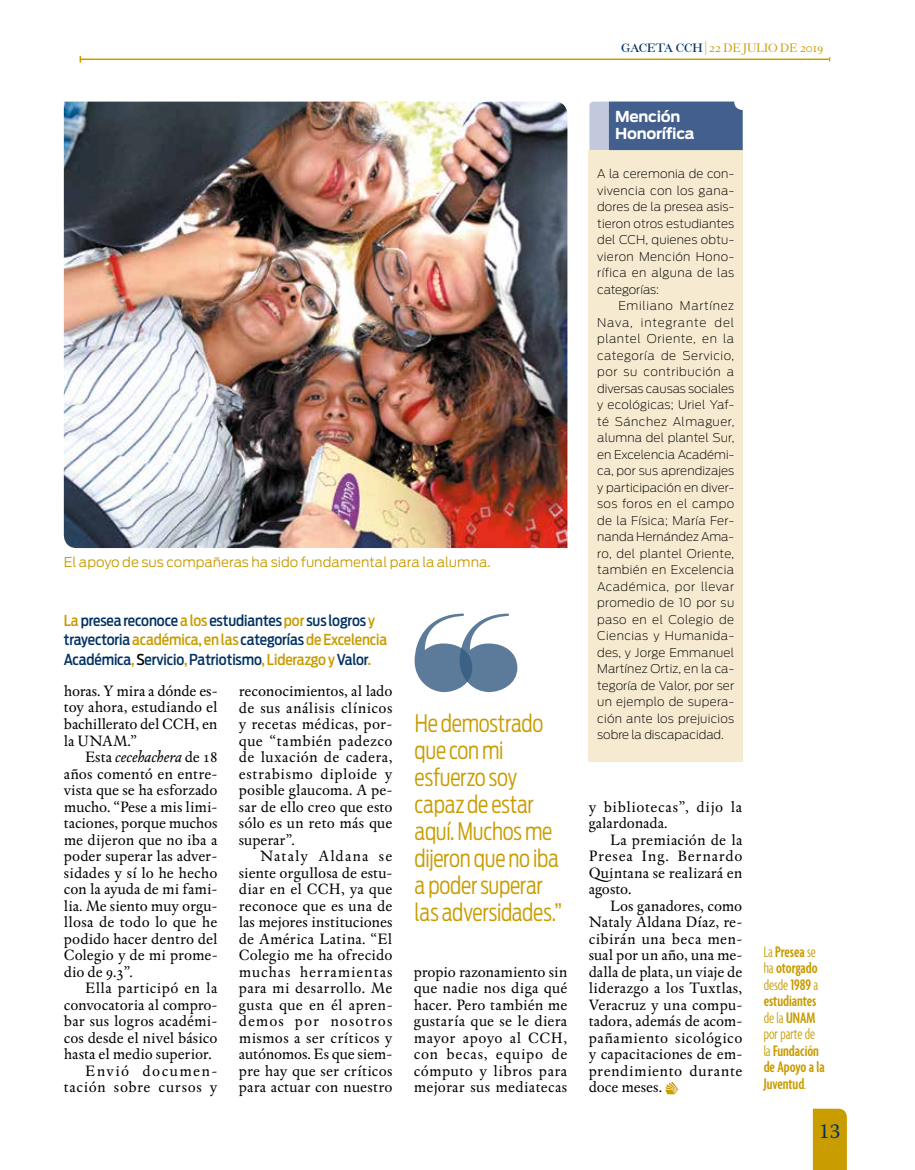
<style>
.page{position:relative;width:915px;height:1170px;background:#fff}
.page>*{position:absolute;margin:0;border:0;box-sizing:border-box;transform-origin:0 0}
.t1{font:300 24px/27px "Antenna Cond";letter-spacing:-.01em;color:#c99c00;scale:.91 1}
.t2{font:21px "Warnock Pro";color:#003263}
.t3{font:600 extra-condensed 16.5px/16.5px "Agenda";color:#c99c00}
.t4{font:15.75px/16.5px "Espinosa Nova";letter-spacing:.005em;color:#000;text-align:justify}
.t5{font:15.75px/16.5px "Espinosa Nova";letter-spacing:.025em;color:#000}
.t6{font:15.75px "Espinosa Nova";letter-spacing:.035em;color:#000}
.t7{font:15.75px "Espinosa Nova";letter-spacing:.09em;color:#000}
.t8{font:500 15px/19.5px "Antenna Cond";letter-spacing:-.005em;color:#003263}
.t9{font:700 15px/16.5px "Antenna";letter-spacing:-.02em;color:#fff}
.t10{font:300 13.5px "Antenna";color:#c99c00}
.t11{font:13.5px "Wessex";color:#c99c00}
.t12{font:200 12px/16.5px "Antenna";letter-spacing:.02em;color:#000;text-align:justify}
.s1{font-weight:600;color:#003263}
.s2{color:#c99c00}
.s3{color:#000}
.s4{font-style:italic}
.s5{font-weight:300}
</style>
<div class="page">
<div style="left:812px;top:1108px;width:34px;height:61px;background:#c99c00"></div>
<hr style="left:80px;top:59px;width:749px;height:1px;background:#c99c00">
<div style="left:588px;top:150px;width:154px;height:612px;background:#f6ead0"></div>
<img style="left:64px;top:102px;width:503px;height:446px">
<svg style="left:589px;top:101px;width:153px;height:49px;background:#566f99"></svg>
<svg style="left:414px;top:613px;width:103px;height:79px"></svg>
<svg style="left:665px;top:1081px;width:13px;height:13px"></svg>
<p class="t11" style="left:620px;top:40px;width:204px"><span class="s1">GACETA CCH</span> | 22 DE JULIO DE 2019</p>
<p class="t10" style="left:64px;top:554px;width:428px">El apoyo de sus compañeras ha sido fundamental para la alumna.</p>
<p class="t8" style="left:64px;top:610px;width:325px"><span class="s2">La</span> presea reconoce <span class="s2">a los</span> estudiantes <span class="s2">por</span> sus logros <span class="s2">y </span>trayectoria <span class="s2">académica, en las</span> categorías <span class="s2">de Excelencia<br></span>Académica<span class="s2">,</span> <span class="s3">S</span>ervicio<span class="s2">,</span> Patriotismo<span class="s2">, Liderazgo y</span> Valor<span class="s2">.</span></p>
<p class="t4" style="left:64px;top:683px;width:155px">horas. Y mira a dónde es&shy;toy ahora, estudiando el bachillerato del CCH, en la UNAM.”</p>
<p class="t4" style="left:64px;top:749px;width:155px;text-indent:21px">Esta <span class="s4">cecehachera</span> de 18 años comentó en entre&shy;vista que se ha esforzado mucho. “Pese a mis limi&shy;taciones, porque muchos me dijeron que no iba a poder superar las adver&shy;sidades y sí lo he hecho con la ayuda de mi fami&shy;lia. Me siento muy orgu&shy;llosa de todo lo que he podido hacer dentro del Colegio y de mi prome&shy;dio de 9.3”.</p>
<p class="t5" style="left:85px;top:980px;width:134px">Ella participó en la</p>
<p class="t4" style="left:64px;top:996px;width:155px">convocatoria al compro-</p>
<p class="t4" style="left:64px;top:1013px;width:155px">bar sus logros académi-</p>
<p class="t4" style="left:64px;top:1029px;width:155px">cos desde el nivel básico</p>
<p class="t4" style="left:64px;top:1046px;width:149px">hasta el medio superior.</p>
<p class="t7" style="left:85px;top:1061px;width:134px">Envió documen-</p>
<p class="t6" style="left:64px;top:1078px;width:155px">tación sobre cursos y</p>
<p class="t4" style="left:239px;top:683px;width:155px">reconocimientos, al lado de sus análisis clínicos y recetas médicas, por&shy;que “también padezco de luxación de cadera, estrabismo diploide y posible glaucoma. A pe&shy;sar de ello creo que esto sólo es un reto más que superar”.</p>
<p class="t4" style="left:239px;top:848px;width:155px;text-indent:21px">Nataly Aldana se siente orgullosa de estu&shy;diar en el CCH, ya que reconoce que es una de las mejores instituciones de América Latina. “El Colegio me ha ofrecido muchas herramientas para mi desarrollo. Me gusta que en él apren&shy;demos por nosotros mismos a ser críticos y autónomos. Es que siem&shy;pre hay que ser críticos para actuar con nuestro</p>
<h1 class="t1" style="left:414px;top:709px;width:164px">He demostrado que con mi esfuerzo soy capaz de estar aquí. Muchos me dijeron que no iba a poder superar las adversidades.”</h1>
<p class="t4" style="left:413px;top:963px;width:155px">propio razonamiento sin que nadie nos diga qué hacer. Pero también me gustaría que se le diera mayor apoyo al CCH, con becas, equipo de cómputo y libros para mejorar sus mediatecas</p>
<p class="t9" style="left:615px;top:108px;width:81px">Mención<br>Honorífica</p>
<p class="t12" style="left:597px;top:165px;width:138px">A la ceremonia de con&shy;vivencia con los gana&shy;dores de la presea asis&shy;tieron otros estudiantes del CCH, quienes obtu&shy;vieron Mención Hono&shy;rífica en alguna de las categorías:</p>
<p class="t12" style="left:597px;top:297px;width:139px;text-indent:21px">Emiliano Martínez Nava, integrante del plantel Oriente, en la categoría de Servicio, por su contribución a diversas causas sociales y ecológicas; Uriel Yaf&shy;té Sánchez Almaguer, alumna del plantel Sur, en Excelencia Académi&shy;ca, por sus aprendizajes y participación en diver&shy;sos foros en el campo de la Física; María Fer&shy;nanda Hernández Ama&shy;ro, del plantel Oriente, también en Excelencia Académica, por llevar promedio de 10 por su paso en el Colegio de Ciencias y Humanida&shy;des, y Jorge Emmanuel Martínez Ortiz, en la ca&shy;tegoría de Valor, por ser un ejemplo de supera&shy;ción ante los prejuicios sobre la discapacidad.</p>
<p class="t5" style="left:588px;top:798px;width:155px">y bibliotecas”, dijo la galardonada.</p>
<p class="t4" style="left:588px;top:831px;width:155px;text-indent:21px">La premiación de la Presea Ing. Bernardo Quintana se realizará en agosto.</p>
<p class="t4" style="left:588px;top:897px;width:155px;text-indent:21px">Los ganadores, como Nataly Aldana Díaz, re&shy;cibirán una beca men&shy;sual por un año, una me&shy;dalla de plata, un viaje de liderazgo a los Tuxtlas, Veracruz y una compu&shy;tadora, además de acom&shy;pañamiento sicológico y capacitaciones de em&shy;prendimiento durante doce meses.</p>
<p class="t3" style="left:763px;top:942px;width:62px"><span class="s5">La</span> Presea <span class="s5">se ha</span> otorgado <span class="s5">desde</span> 1989 <span class="s5">a </span>estudiantes <span class="s5">de la</span> UNAM <span class="s5">por parte de la</span> Fundación de Apoyo a la<br>Juventud<span class="s5">.</span></p>
<h2 class="t2" style="left:819px;top:1118px;width:23px">13</h2>
</div>
